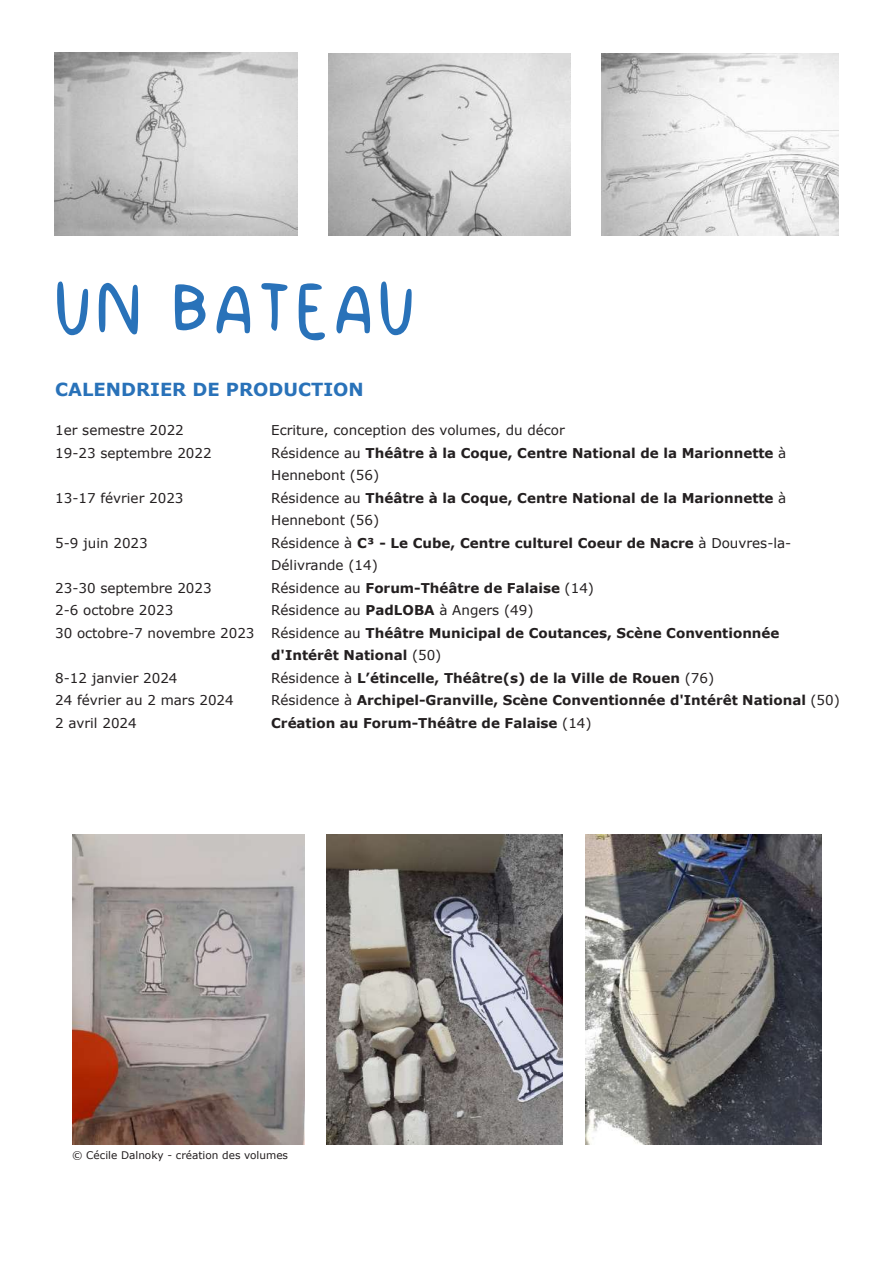
<style>
.page{position:relative;width:893px;height:1263px;background:#fff}
.page>*{position:absolute;margin:0;border:0;box-sizing:border-box;transform-origin:0 0}
.t1{font:105px "Handwriting";color:#2972b9}
.t2{font:700 18px "Verdana";color:#2972b9}
.t3{font:700 13.5px/22.5px "Verdana";color:#231f20}
.t4{font:13.5px/22.5px "Verdana";color:#231f20}
.t5{font:10.5px "Verdana";color:#231f20}
.s1{font-weight:400}
.s2{font-weight:700}
</style>
<div class="page">
<img style="left:54px;top:53px;width:244px;height:183px">
<img style="left:328px;top:54px;width:243px;height:182px">
<img style="left:602px;top:54px;width:237px;height:182px">
<img style="left:72px;top:835px;width:233px;height:310px">
<img style="left:326px;top:835px;width:236px;height:309px">
<img style="left:585px;top:835px;width:236px;height:310px">
<h1 class="t1" style="left:52px;top:251px;width:366px">UN BATEAU</h1>
<h2 class="t2" style="left:55px;top:377px;width:310px">CALENDRIER DE PRODUCTION</h2>
<p class="t4" style="left:55px;top:419px;width:130px">1er semestre 2022</p>
<p class="t4" style="left:271px;top:419px;width:295px">Ecriture, conception des volumes, du décor</p>
<p class="t4" style="left:55px;top:441px;width:158px">19-23 septembre 2022</p>
<p class="t3" style="left:271px;top:441px;width:517px"><span class="s1">Résidence au</span> Théâtre à la Coque, Centre National de la Marionnette <span class="s1">à<br>Hennebont (56)</span></p>
<p class="t4" style="left:55px;top:486px;width:130px">13-17 février 2023</p>
<p class="t3" style="left:271px;top:486px;width:517px"><span class="s1">Résidence au</span> Théâtre à la Coque, Centre National de la Marionnette <span class="s1">à<br>Hennebont (56)</span></p>
<p class="t4" style="left:55px;top:531px;width:94px">5-9 juin 2023</p>
<p class="t4" style="left:271px;top:531px;width:522px">Résidence à <span class="s2">C³ - Le Cube, Centre culturel Coeur de Nacre</span> à Douvres-la-<br>Délivrande (14)</p>
<p class="t4" style="left:55px;top:576px;width:158px">23-30 septembre 2023</p>
<p class="t3" style="left:271px;top:576px;width:324px"><span class="s1">Résidence au</span> Forum-Théâtre de Falaise <span class="s1">(14)</span></p>
<p class="t4" style="left:55px;top:599px;width:120px">2-6 octobre 2023</p>
<p class="t4" style="left:271px;top:599px;width:264px">Résidence au <span class="s2">PadLOBA</span> à Angers (49)</p>
<p class="t3" style="left:55px;top:621px;width:726px"><span class="s1">30 octobre-7 novembre 2023 Résidence au</span> Théâtre Municipal de Coutances, Scène Conventionnée</p>
<p class="t3" style="left:271px;top:644px;width:172px">d'Intérêt National <span class="s1">(50)</span></p>
<p class="t4" style="left:55px;top:666px;width:124px">8-12 janvier 2024</p>
<p class="t3" style="left:271px;top:666px;width:445px"><span class="s1">Résidence à</span> L’étincelle, Théâtre(s) de la Ville de Rouen <span class="s1">(76)</span></p>
<p class="t4" style="left:55px;top:689px;width:180px">24 février au 2 mars 2024</p>
<p class="t3" style="left:271px;top:689px;width:570px"><span class="s1">Résidence à</span> Archipel-Granville, Scène Conventionnée d'Intérêt National <span class="s1">(50)</span></p>
<p class="t4" style="left:55px;top:711px;width:83px">2 avril 2024</p>
<p class="t3" style="left:271px;top:711px;width:322px">Création au Forum-Théâtre de Falaise <span class="s1">(14)</span></p>
<p class="t5" style="left:72px;top:1148px;width:217px">© Cécile Dalnoky - création des volumes</p>
</div>
